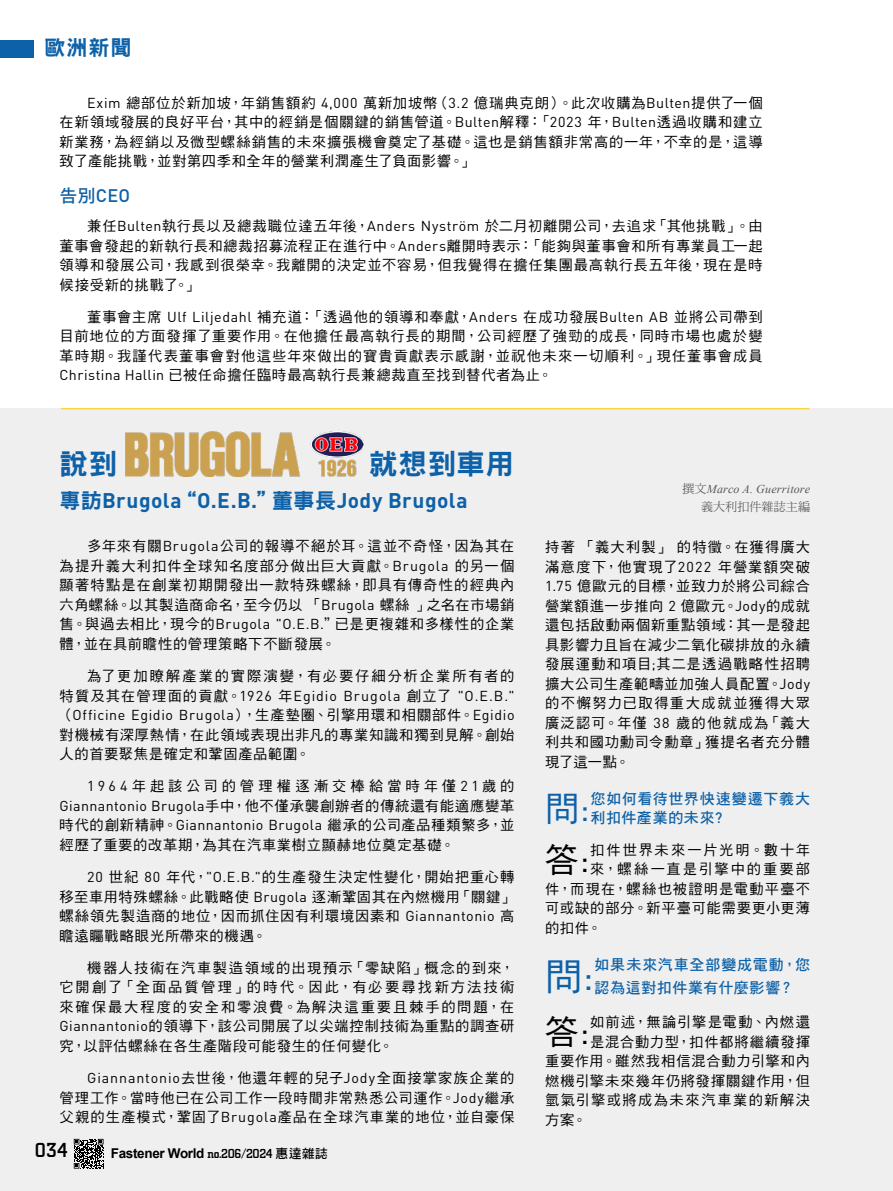
<style>
.page{position:relative;width:893px;height:1191px;background:#fff}
.page>*{position:absolute;margin:0;border:0;box-sizing:border-box;transform-origin:0 0}
.t1{font:37.5px "DF Hei Std W5";color:#0d61a8}
.t2{font:34.5px "DF Hei Std W5";color:#0d61a8}
.t3{font:33.75px "DF Hei Std W5";color:#000}
.t4{font:28.5px "DF Hei Std W9";letter-spacing:.025em;color:#0d61a8}
.t5{font:700 21px "DIN Pro";letter-spacing:.02em;color:#0d61a8}
.t6{font:21px "DF Hei Std W9";color:#0d61a8}
.t7{font:500 21px "City D";color:#000}
.t8{font:500 18px "DIN Pro";color:#0d61a8}
.t9{font:15px/19.5px "DF Hei Std W7";letter-spacing:.045em;color:#0d61a8}
.t10{font:14.25px/19.5px "DF Hei Std W5";letter-spacing:.06em;color:#000;text-align:justify}
.t11{font:14.25px/19.5px "DIN Pro";letter-spacing:.045em;color:#000}
.t12{font:14.25px "DF Hei Std W5";letter-spacing:.14em;color:#000}
.t13{font:14.25px "DF Hei Std W5";letter-spacing:.085em;color:#000}
.t14{font:14.25px "DF Hei Std W5";letter-spacing:.105em;color:#000}
.t15{font:14.25px "DF Hei Std W5";letter-spacing:.08em;color:#000}
.t16{font:14.25px "DF Hei Std W5";letter-spacing:.135em;color:#000}
.t17{font:700 13.5px "Arial";letter-spacing:-.025em;color:#000}
.t18{font:italic 12px "Times New Roman";letter-spacing:.015em;color:#595757}
.t19{font:12px "DF Ming Std W5";letter-spacing:.01em;color:#595757}
.s1{font-family:"DIN Pro"}
.s2{font-family:"DF Hei Std W7";font-weight:400}
.s3{font-family:"DF Hei Std W9";font-weight:400}
.s4{font-family:"DF Hei Std W5"}
.s5{font-family:"City D";font-weight:500}
.s6{font-family:"DF Hei Std W7";font-weight:400;font-size:12.75px}
.s7{font-family:"DF Ming Std W5";font-style:normal}
.s8{font-family:"DIN Pro";font-weight:500}
</style>
<div class="page">
<div style="left:0;top:408px;width:893px;height:783px;background:#efefef"></div>
<div style="left:0;top:40px;width:34px;height:17px;background:#0d61a8"></div>
<svg style="left:74px;top:1138px;width:30px;height:30px"></svg>
<img style="left:125px;top:432px;width:238px;height:44px">
<hr style="left:61px;top:408px;width:748px;height:1px;background:#fc0">
<h3 class="t6" style="left:45px;top:36px;width:89px">歐洲新聞</h3>
<p class="t10" style="left:60px;top:93px;width:705px;text-indent:28px"><span class="s1">Exim</span> 總部位於新加坡，年銷售額約 <span class="s1">4,000</span> 萬新加坡幣（<span class="s1">3.2</span> 億瑞典克朗）。此次收購為<span class="s1">Bulten</span>提供了一個在新領域發展的良好平台，其中的經銷是個關鍵的銷售管道。<span class="s1">Bulten</span>解釋：「<span class="s1">2023</span> 年，<span class="s1">Bulten</span>透過收購和建立新業務，為經銷以及微型螺絲銷售的未來擴張機會奠定了基礎。這也是銷售額非常高的一年，不幸的是，這導致了產能挑戰，並對第四季和全年的營業利潤產生了負面影響。」</p>
<p class="t8" style="left:60px;top:183px;width:72px"><span class="s2">告別</span>CEO</p>
<p class="t10" style="left:60px;top:216px;width:705px;text-indent:28px">兼任<span class="s1">Bulten</span>執行長以及總裁職位達五年後，<span class="s1">Anders Nyström</span> 於二月初離開公司，去追求「其他挑戰」。由董事會發起的新執行長和總裁招募流程正在進行中。<span class="s1">Anders</span>離開時表示：「能夠與董事會和所有專業員工一起領導和發展公司，我感到很榮幸。我離開的決定並不容易，但我覺得在擔任集團最高執行長五年後，現在是時候接受新的挑戰了。」</p>
<p class="t10" style="left:60px;top:307px;width:704px;text-indent:28px">董事會主席 <span class="s1">Ulf Liljedahl</span> 補充道：「透過他的領導和奉獻，<span class="s1">Anders</span> 在成功發展<span class="s1">Bulten AB</span> 並將公司帶到目前地位的方面發揮了重要作用。在他擔任最高執行長的期間，公司經歷了強勁的成長，同時市場也處於變革時期。我謹代表董事會對他這些年來做出的寶貴貢獻表示感謝，並祝他未來一切順利。」現任董事會成員<span class="s1">Christina Hallin</span> 已被任命擔任臨時最高執行長兼總裁直至找到替代者為止。</p>
<h3 class="t4" style="left:60px;top:448px;width:59px">說到</h3>
<h3 class="t4" style="left:369px;top:448px;width:146px">就想到車用</h3>
<h3 class="t5" style="left:60px;top:486px;width:410px"><span class="s3">專訪</span>Brugola<span class="s3">“</span>O.E.B.<span class="s3">＂董事長</span>Jody Brugola</h3>
<p class="t10" style="left:60px;top:536px;width:456px;text-indent:28px">多年來有關<span class="s1">Brugola</span>公司的報導不絕於耳。這並不奇怪，因為其在為提升義大利扣件全球知名度部分做出巨大貢獻。<span class="s1">Brugola</span> 的另一個顯著特點是在創業初期開發出一款特殊螺絲，即具有傳奇性的經典內六角螺絲。以其製造商命名，至今仍以「<span class="s1">Brugola</span> 螺絲」之名在市場銷售。與過去相比，現今的<span class="s1">Brugola "O.E.B.</span>”已是更複雜和多樣性的企業體，並在具前瞻性的管理策略下不斷發展。</p>
<p class="t12" style="left:87px;top:668px;width:429px">為了更加瞭解產業的實際演變，有必要仔細分析企業所有者的</p>
<p class="t11" style="left:60px;top:685px;width:456px"><span class="s4">特質及其在管理面的貢獻。</span>1926 <span class="s4">年</span>Egidio Brugola <span class="s4">創立了</span> "O.E.B."<span class="s4">（</span>Officine Egidio Brugola<span class="s4">），生產墊圈、引擎用環和相關部件。</span>Egidio</p>
<p class="t10" style="left:60px;top:724px;width:456px">對機械有深厚熱情，在此領域表現出非凡的專業知識和獨到見解。創始人的首要聚焦是確定和鞏固產品範圍。</p>
<p class="t10" style="left:60px;top:776px;width:456px;text-indent:28px"><span class="s1">1964</span>年起該公司的管理權逐漸交棒給當時年僅<span class="s1">21</span>歲的<span class="s1">Giannantonio Brugola</span>手中，他不僅承襲創辦者的傳統還有能適應變革時代的創新精神。<span class="s1">Giannantonio Brugola</span> 繼承的公司產品種類繁多，並經歷了重要的改革期，為其在汽車業樹立顯赫地位奠定基礎。</p>
<p class="t10" style="left:60px;top:867px;width:456px;text-indent:28px"><span class="s1">20</span> 世紀 <span class="s1">80</span> 年代，<span class="s1">"O.E.B."</span>的生產發生決定性變化，開始把重心轉移至車用特殊螺絲。此戰略使 <span class="s1">Brugola</span> 逐漸鞏固其在內燃機用「關鍵」螺絲領先製造商的地位，因而抓住因有利環境因素和 <span class="s1">Giannantonio</span> 高瞻遠矚戰略眼光所帶來的機遇。</p>
<p class="t10" style="left:60px;top:957px;width:456px;text-indent:28px">機器人技術在汽車製造領域的出現預示「零缺陷」概念的到來，它開創了「全面品質管理」的時代。因此，有必要尋找新方法技術來確保最大程度的安全和零浪費。為解決這重要且棘手的問題，在<span class="s1">Giannantonio</span>的領導下，該公司開展了以尖端控制技術為重點的調查研究，以評估螺絲在各生產階段可能發生的任何變化。</p>
<p class="t10" style="left:60px;top:1068px;width:456px;text-indent:28px"><span class="s1">Giannantonio</span>去世後，他還年輕的兒子<span class="s1">Jody</span>全面接掌家族企業的管理工作。當時他已在公司工作一段時間非常熟悉公司運作。<span class="s1">Jody</span>繼承父親的生產模式，鞏固了<span class="s1">Brugola</span>產品在全球汽車業的地位，並自豪保</p>
<h3 class="t7" style="left:35px;top:1138px;width:34px">034</h3>
<p class="t17" style="left:111px;top:1144px;width:219px">Fastener World <span class="s5">no.206/2024</span> <span class="s6">惠達雜誌</span></p>
<p class="t18" style="left:682px;top:481px;width:129px"><span class="s7">撰文</span>Marco A. Guerritore</p>
<p class="t19" style="left:701px;top:500px;width:110px">義大利扣件雜誌主編</p>
<p class="t10" style="left:545px;top:537px;width:267px">持著「義大利製」的特徵。在獲得廣大滿意度下，他實現了<span class="s1">2022</span> 年營業額突破<span class="s1">1.75</span> 億歐元的目標，並致力於將公司綜合營業額進一步推向 <span class="s1">2</span> 億歐元。<span class="s1">Jody</span>的成就還包括啟動兩個新重點領域：其一是發起具影響力且旨在減少二氧化碳排放的永續發展運動和項目<span class="s1">;</span>其二是透過戰略性招聘擴大公司生產範疇並加強人員配置。<span class="s1">Jody</span>的不懈努力已取得重大成就並獲得大眾廣泛認可。年僅 <span class="s1">38</span> 歲的他就成為「義大利共和國功勳司令勳章」獲提名者充分體現了這一點。</p>
<h2 class="t2" style="left:545px;top:789px;width:46px">問<span class="s1">:</span></h2>
<p class="t9" style="left:591px;top:788px;width:221px">您如何看待世界快速變遷下義大利扣件產業的未來<span class="s8">?</span></p>
<h3 class="t3" style="left:545px;top:841px;width:46px">答<span class="s1">:</span></h3>
<p class="t16" style="left:590px;top:842px;width:221px">扣件世界未來一片光明。數十年</p>
<p class="t12" style="left:590px;top:861px;width:221px">來，螺絲一直是引擎中的重要部</p>
<p class="t13" style="left:545px;top:881px;width:267px">件，而現在，螺絲也被證明是電動平臺不</p>
<p class="t10" style="left:545px;top:898px;width:267px">可或缺的部分。新平臺可能需要更小更薄</p>
<p class="t10" style="left:545px;top:918px;width:58px">的扣件。</p>
<h1 class="t1" style="left:545px;top:955px;width:50px">問<span class="s1">:</span></h1>
<p class="t9" style="left:594px;top:953px;width:217px;line-height:22.5px">如果未來汽車全部變成電動，您認為這對扣件業有什麼影響？</p>
<h3 class="t3" style="left:545px;top:1013px;width:46px">答<span class="s1">:</span></h3>
<p class="t15" style="left:590px;top:1014px;width:221px">如前述，無論引擎是電動、內燃還</p>
<p class="t10" style="left:590px;top:1031px;width:221px">是混合動力型，扣件都將繼續發揮</p>
<p class="t10" style="left:545px;top:1051px;width:267px">重要作用。雖然我相信混合動力引擎和內</p>
<p class="t10" style="left:545px;top:1070px;width:267px">燃機引擎未來幾年仍將發揮關鍵作用，但</p>
<p class="t14" style="left:545px;top:1092px;width:267px">氫氣引擎或將成為未來汽車業的新解決</p>
<p class="t10" style="left:545px;top:1109px;width:43px">方案。</p>
</div>
